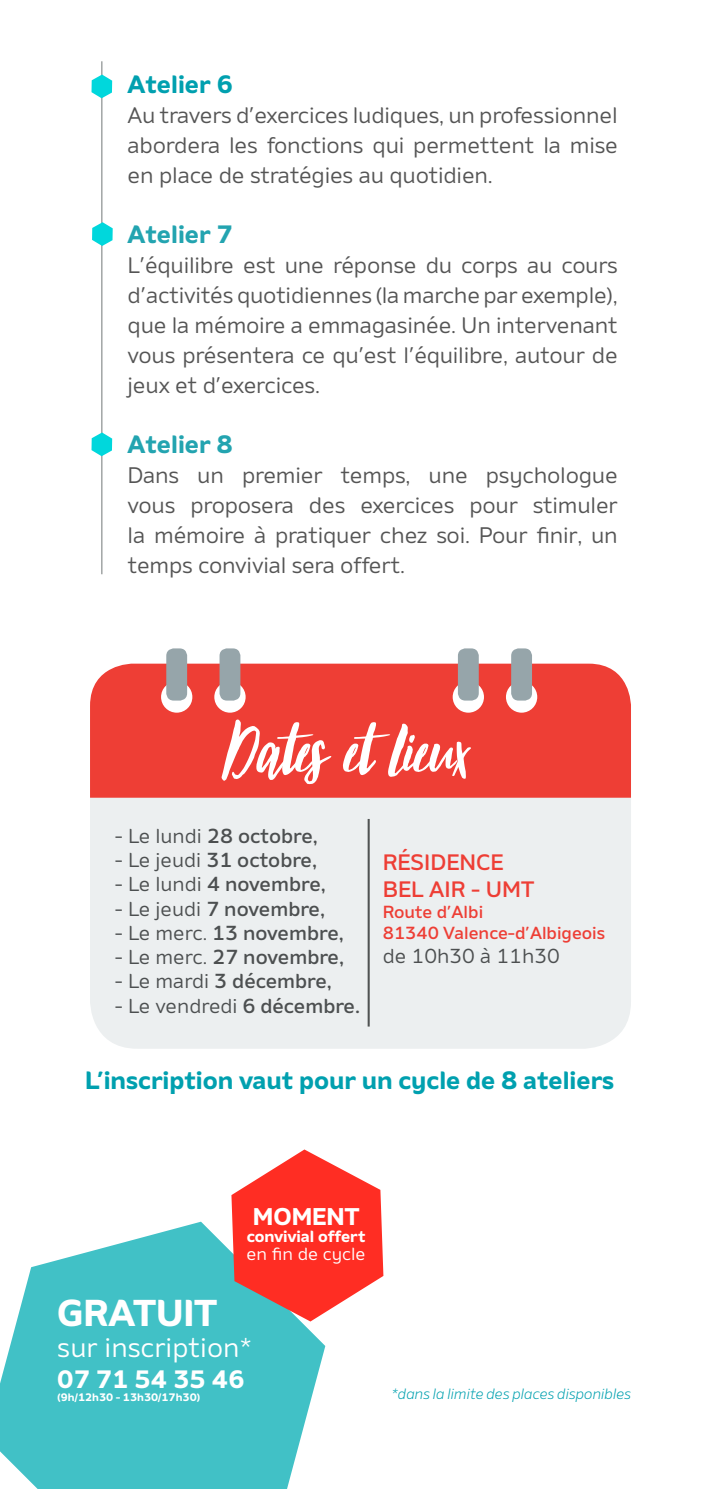
<style>
.page{position:relative;width:709px;height:1489px;background:#fff}
.page>*{position:absolute;margin:0;border:0;box-sizing:border-box;transform-origin:0 0}
.t1{font:88.25px "October Storm";color:#fff}
.t2{font:700 37.25px "Amino";color:#fff}
.t3{font:27.25px "Amino";color:#fff}
.t4{font:700 25px "Amino";color:#00a0af}
.t5{font:700 25px "Amino";color:#23a4b0}
.t6{font:700 25px "Amino";color:#fff}
.t7{font:700 24px "Amino";color:#fff}
.t8{font:22.5px/30px "Amino";letter-spacing:-.01em;color:#555;text-align:justify}
.chapo{font:500 22.25px "Amino";color:#ee3e35}
.chapo-2{font:500 20.25px "Amino";color:#4c4f50}
.chapo-3{font:20.25px "Amino";color:#4c4f50}
.chapo-4{font:500 17.5px "Amino";color:#ee3e35}
.t9{font:17.5px "Amino";color:#fff}
.t10{font:700 16.25px "Amino";color:#fff}
.t11{font:italic 300 15px "Amino";letter-spacing:-.01em;color:#00a0af}
.t12{font:700 10.75px "Amino";color:#fff}
.s1{font-weight:400}
.s2{font-weight:500}
</style>
<div class="page">
<svg style="left:0;top:1221px;width:325px;height:267px;background:#5dcace"></svg>
<hr style="left:101px;top:61px;width:1px;height:513px;background:#8e9493">
<svg style="left:91px;top:75px;width:21px;height:23px"></svg>
<svg style="left:92px;top:222px;width:21px;height:24px"></svg>
<div style="left:90px;top:673px;width:541px;height:375px;background:#eceff0;border-radius:47px"></div>
<div style="left:90px;top:663px;width:541px;height:134px;background:#ee3e35"></div>
<div style="left:161px;top:681px;width:31px;height:31px;background:#fff;border-radius:50%"></div>
<div style="left:166px;top:648px;width:21px;height:52px;background:#96a5aa;border-radius:8px"></div>
<div style="left:214px;top:681px;width:32px;height:31px;background:#fff;border-radius:50%"></div>
<div style="left:219px;top:648px;width:21px;height:52px;background:#96a5aa;border-radius:8px"></div>
<div style="left:452px;top:681px;width:32px;height:31px;background:#fff;border-radius:50%"></div>
<div style="left:458px;top:648px;width:21px;height:52px;background:#96a5aa;border-radius:8px"></div>
<div style="left:506px;top:681px;width:31px;height:31px;background:#fff;border-radius:50%"></div>
<div style="left:511px;top:648px;width:21px;height:52px;background:#96a5aa;border-radius:8px"></div>
<svg style="left:91px;top:432px;width:21px;height:24px"></svg>
<hr style="left:367px;top:819px;width:3px;height:207px;background:#505353">
<svg style="left:231px;top:1149px;width:152px;height:172px"></svg>
<p class="t4" style="left:128px;top:68px;width:107px">Atelier 6</p>
<p class="t8" style="left:128px;top:100px;width:492px">Au travers d’exercices ludiques, un professionnel abordera les fonctions qui permettent la mise en place de stratégies au quotidien.</p>
<p class="t5" style="left:128px;top:218px;width:107px">Atelier 7</p>
<p class="t8" style="left:128px;top:250px;width:492px">L’équilibre est une réponse du corps au cours d’activités quotidiennes (la marche par exemple), que la mémoire a emmagasinée. Un intervenant vous présentera ce qu’est l’équilibre, autour de jeux et d’exercices.</p>
<p class="t5" style="left:128px;top:428px;width:107px">Atelier 8</p>
<p class="t8" style="left:128px;top:460px;width:492px">Dans un premier temps, une psychologue vous proposera des exercices pour stimuler la mémoire à pratiquer chez soi. Pour finir, un temps convivial sera offert.</p>
<p class="t1" style="left:223px;top:707px;width:248px">Dates et lieux</p>
<p class="chapo-2" style="left:115px;top:823px;width:204px"><span class="s1">- Le lundi</span> 28 octobre,</p>
<p class="chapo-2" style="left:115px;top:847px;width:204px"><span class="s1">- Le jeudi</span> 31 octobre,</p>
<p class="chapo-2" style="left:115px;top:871px;width:212px"><span class="s1">- Le lundi</span> 4 novembre,</p>
<p class="chapo-2" style="left:115px;top:896px;width:212px"><span class="s1">- Le jeudi</span> 7 novembre,</p>
<p class="chapo-2" style="left:115px;top:920px;width:230px"><span class="s1">- Le merc.</span> 13 novembre,</p>
<p class="chapo-2" style="left:115px;top:944px;width:231px"><span class="s1">- Le merc.</span> 27 novembre,</p>
<p class="chapo-2" style="left:115px;top:969px;width:219px"><span class="s1">- Le mardi</span> 3 décembre,</p>
<p class="chapo-3" style="left:115px;top:993px;width:247px">- Le vendredi <span class="s2">6 décembre.</span></p>
<p class="chapo" style="left:383px;top:848px;width:122px">RÉSIDENCE</p>
<p class="chapo" style="left:383px;top:875px;width:153px">BEL AIR - UMT</p>
<p class="chapo-4" style="left:383px;top:900px;width:102px">Route d’Albi</p>
<p class="chapo-4" style="left:383px;top:921px;width:224px">81340 Valence-d’Albigeois</p>
<p class="chapo-3" style="left:383px;top:943px;width:178px">de 10h30 à 11h30</p>
<p class="t4" style="left:85px;top:1064px;width:531px">L’inscription vaut pour un cycle de 8 ateliers</p>
<p class="t7" style="left:253px;top:1201px;width:108px">MOMENT</p>
<p class="t10" style="left:247px;top:1226px;width:120px">convivial offert</p>
<p class="t9" style="left:247px;top:1242px;width:120px">en fin de cycle</p>
<p class="t2" style="left:57px;top:1289px;width:161px">GRATUIT</p>
<p class="t3" style="left:57px;top:1331px;width:197px">sur inscription*</p>
<p class="t6" style="left:57px;top:1362px;width:189px">07 71 54 35 46</p>
<p class="t12" style="left:57px;top:1389px;width:145px">(9h/12h30 - 13h30/17h30)</p>
<p class="t11" style="left:391px;top:1384px;width:241px">*dans la limite des places disponibles</p>
</div>
